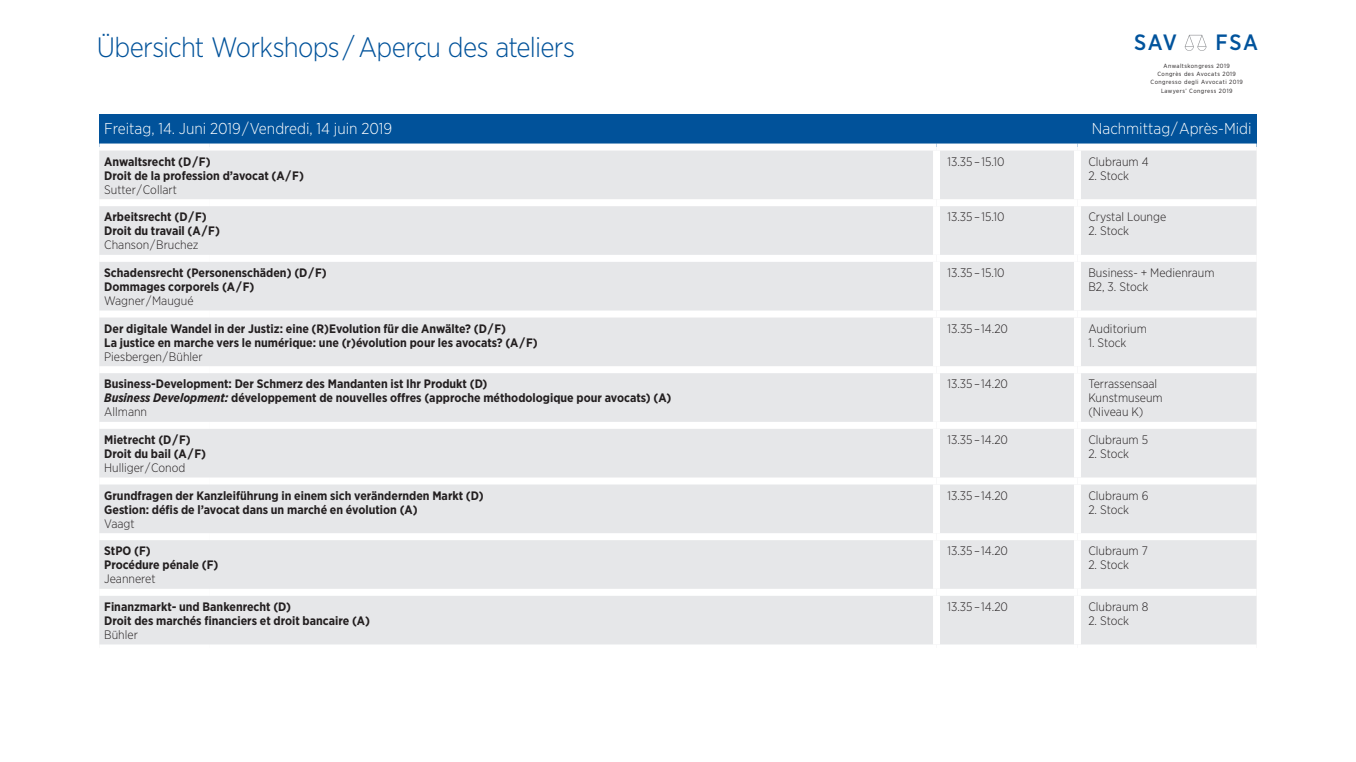
<style>
.page{position:relative;width:1356px;height:762px;background:#fff}
.page>*{position:absolute;margin:0;border:0;box-sizing:border-box;transform-origin:0 0}
.t1{font:300 28px "Gotham Narrow";letter-spacing:-.025em;color:#01529a}
.t2{font:500 22.15px "Gotham Narrow";letter-spacing:.065em;color:#01539c}
.t3{font:300 15.75px "Gotham Narrow";color:#fff}
.t4{font:700 12.25px/14px "Gotham Narrow";color:#231f20}
.t5{font:300 12.25px/14px "Gotham Narrow";color:#231f20}
.t6{font:6.05px/8.5px "Gotham Narrow";letter-spacing:.075em;color:#231f20;text-align:center}
.s1{font-style:italic}
.s2{font-weight:300}
</style>
<div class="page">
<svg style="left:1184px;top:35px;width:22px;height:16px"></svg>
<div style="left:99px;top:115px;width:1157px;height:32px;background:#01529a"></div>
<div style="left:99px;top:151px;width:1157px;height:493px;background:#e6e7e9"></div>
<div style="left:99px;top:144px;width:111px;height:7px;background:#fff"></div>
<div style="left:210px;top:144px;width:726px;height:7px;background:#fff"></div>
<div style="left:936px;top:144px;width:141px;height:7px;background:#fff"></div>
<div style="left:933px;top:151px;width:7px;height:48px;background:#fff"></div>
<div style="left:1077px;top:144px;width:179px;height:7px;background:#fff"></div>
<div style="left:1073px;top:151px;width:7px;height:48px;background:#fff"></div>
<div style="left:99px;top:199px;width:111px;height:7px;background:#fff"></div>
<div style="left:210px;top:199px;width:726px;height:7px;background:#fff"></div>
<div style="left:936px;top:199px;width:141px;height:7px;background:#fff"></div>
<div style="left:933px;top:206px;width:7px;height:49px;background:#fff"></div>
<div style="left:1077px;top:199px;width:179px;height:7px;background:#fff"></div>
<div style="left:1073px;top:206px;width:7px;height:49px;background:#fff"></div>
<div style="left:99px;top:255px;width:111px;height:7px;background:#fff"></div>
<div style="left:210px;top:255px;width:726px;height:7px;background:#fff"></div>
<div style="left:936px;top:255px;width:141px;height:7px;background:#fff"></div>
<div style="left:933px;top:262px;width:7px;height:49px;background:#fff"></div>
<div style="left:1077px;top:255px;width:179px;height:7px;background:#fff"></div>
<div style="left:1073px;top:262px;width:7px;height:49px;background:#fff"></div>
<div style="left:99px;top:311px;width:111px;height:7px;background:#fff"></div>
<div style="left:210px;top:311px;width:726px;height:7px;background:#fff"></div>
<div style="left:936px;top:311px;width:141px;height:7px;background:#fff"></div>
<div style="left:933px;top:318px;width:7px;height:48px;background:#fff"></div>
<div style="left:1077px;top:311px;width:179px;height:7px;background:#fff"></div>
<div style="left:1073px;top:318px;width:7px;height:48px;background:#fff"></div>
<div style="left:99px;top:366px;width:111px;height:7px;background:#fff"></div>
<div style="left:210px;top:366px;width:726px;height:7px;background:#fff"></div>
<div style="left:936px;top:366px;width:141px;height:7px;background:#fff"></div>
<div style="left:933px;top:373px;width:7px;height:49px;background:#fff"></div>
<div style="left:1077px;top:366px;width:179px;height:7px;background:#fff"></div>
<div style="left:1073px;top:373px;width:7px;height:49px;background:#fff"></div>
<div style="left:99px;top:422px;width:111px;height:7px;background:#fff"></div>
<div style="left:210px;top:422px;width:726px;height:7px;background:#fff"></div>
<div style="left:936px;top:422px;width:141px;height:7px;background:#fff"></div>
<div style="left:933px;top:429px;width:7px;height:48px;background:#fff"></div>
<div style="left:1077px;top:422px;width:179px;height:7px;background:#fff"></div>
<div style="left:1073px;top:429px;width:7px;height:48px;background:#fff"></div>
<div style="left:99px;top:477px;width:111px;height:7px;background:#fff"></div>
<div style="left:210px;top:477px;width:726px;height:7px;background:#fff"></div>
<div style="left:936px;top:477px;width:141px;height:7px;background:#fff"></div>
<div style="left:933px;top:484px;width:7px;height:49px;background:#fff"></div>
<div style="left:1077px;top:477px;width:179px;height:7px;background:#fff"></div>
<div style="left:1073px;top:484px;width:7px;height:49px;background:#fff"></div>
<div style="left:99px;top:533px;width:111px;height:7px;background:#fff"></div>
<div style="left:210px;top:533px;width:726px;height:7px;background:#fff"></div>
<div style="left:936px;top:533px;width:141px;height:7px;background:#fff"></div>
<div style="left:933px;top:540px;width:7px;height:49px;background:#fff"></div>
<div style="left:1077px;top:533px;width:179px;height:7px;background:#fff"></div>
<div style="left:1073px;top:540px;width:7px;height:49px;background:#fff"></div>
<div style="left:99px;top:589px;width:111px;height:7px;background:#fff"></div>
<div style="left:210px;top:589px;width:726px;height:7px;background:#fff"></div>
<div style="left:936px;top:589px;width:141px;height:7px;background:#fff"></div>
<div style="left:933px;top:596px;width:7px;height:48px;background:#fff"></div>
<div style="left:1077px;top:589px;width:179px;height:7px;background:#fff"></div>
<div style="left:1073px;top:596px;width:7px;height:48px;background:#fff"></div>
<h1 class="t1" style="left:97px;top:30px;width:479px">Übersicht Workshops / Aperçu des ateliers</h1>
<h2 class="t2" style="left:1134px;top:29px;width:44px">SAV</h2>
<h2 class="t2" style="left:1215px;top:29px;width:44px">FSA</h2>
<p class="t6" style="left:1150px;top:61px;width:94px">Anwaltskongress 2019<br>Congrès des Avocats 2019<br>Congresso degli Avvocati 2019<br>Lawyers’ Congress 2019</p>
<p class="t3" style="left:104px;top:119px;width:289px">Freitag, 14. Juni 2019 / Vendredi, 14 juin 2019</p>
<p class="t3" style="left:1091px;top:119px;width:161px">Nachmittag / Après-Midi</p>
<p class="t4" style="left:104px;top:154px;width:201px">Anwaltsrecht (D / F)<br>Droit de la profession d’avocat (A / F)</p>
<p class="t5" style="left:104px;top:182px;width:74px">Sutter / Collart</p>
<p class="t5" style="left:947px;top:154px;width:59px">13.35 – 15.10</p>
<p class="t5" style="left:1088px;top:154px;width:62px">Clubraum 4</p>
<p class="t5" style="left:1088px;top:168px;width:42px">2. Stock</p>
<p class="t4" style="left:104px;top:210px;width:117px">Arbeitsrecht (D / F)<br>Droit du travail (A / F)</p>
<p class="t5" style="left:104px;top:238px;width:96px">Chanson / Bruchez</p>
<p class="t5" style="left:947px;top:210px;width:59px">13.35 – 15.10</p>
<p class="t5" style="left:1088px;top:210px;width:79px">Crystal Lounge</p>
<p class="t5" style="left:1088px;top:224px;width:42px">2. Stock</p>
<p class="t4" style="left:104px;top:266px;width:224px">Schadensrecht (Personenschäden) (D / F)<br>Dommages corporels (A / F)</p>
<p class="t5" style="left:104px;top:293px;width:91px">Wagner / Maugué</p>
<p class="t5" style="left:947px;top:265px;width:59px">13.35 – 15.10</p>
<p class="t5" style="left:1088px;top:265px;width:128px">Business- + Medienraum<br>B2, 3. Stock</p>
<p class="t4" style="left:104px;top:321px;width:435px">Der digitale Wandel in der Justiz: eine (R)Evolution für die Anwälte? (D / F)<br>La justice en marche vers le numérique: une (r)évolution pour les avocats? (A / F)</p>
<p class="t5" style="left:104px;top:349px;width:100px">Piesbergen / Bühler</p>
<p class="t5" style="left:947px;top:321px;width:62px">13.35 –14.20</p>
<p class="t5" style="left:1088px;top:321px;width:60px">Auditorium</p>
<p class="t5" style="left:1088px;top:335px;width:40px">1. Stock</p>
<p class="t4" style="left:104px;top:377px;width:569px">Business-Development: Der Schmerz des Mandanten ist Ihr Produkt (D)<br><span class="s1">Business Development:</span> développement de nouvelles offres (approche méthodologique pour avocats) (A)<br><span class="s2">Allmann</span></p>
<p class="t5" style="left:947px;top:377px;width:62px">13.35 –14.20</p>
<p class="t5" style="left:1088px;top:377px;width:76px">Terrassensaal<br>Kunstmuseum (Niveau K)</p>
<p class="t4" style="left:104px;top:433px;width:103px">Mietrecht (D / F)<br>Droit du bail (A / F)</p>
<p class="t5" style="left:104px;top:460px;width:83px">Hulliger / Conod</p>
<p class="t5" style="left:947px;top:432px;width:62px">13.35 –14.20</p>
<p class="t5" style="left:1088px;top:432px;width:61px">Clubraum 5</p>
<p class="t5" style="left:1088px;top:446px;width:42px">2. Stock</p>
<p class="t4" style="left:104px;top:488px;width:381px">Grundfragen der Kanzleiführung in einem sich verändernden Markt (D)<br>Gestion: défis de l’avocat dans un marché en évolution (A)</p>
<p class="t5" style="left:104px;top:516px;width:32px">Vaagt</p>
<p class="t5" style="left:947px;top:488px;width:62px">13.35 –14.20</p>
<p class="t5" style="left:1088px;top:488px;width:62px">Clubraum 6</p>
<p class="t5" style="left:1088px;top:502px;width:42px">2. Stock</p>
<p class="t4" style="left:104px;top:544px;width:116px">StPO (F)<br>Procédure pénale (F)</p>
<p class="t5" style="left:104px;top:572px;width:53px">Jeanneret</p>
<p class="t5" style="left:947px;top:544px;width:62px">13.35 –14.20</p>
<p class="t5" style="left:1088px;top:544px;width:61px">Clubraum 7</p>
<p class="t5" style="left:1088px;top:558px;width:42px">2. Stock</p>
<p class="t4" style="left:104px;top:600px;width:267px">Finanzmarkt- und Bankenrecht (D)<br>Droit des marchés financiers et droit bancaire (A)</p>
<p class="t5" style="left:104px;top:627px;width:35px">Bühler</p>
<p class="t5" style="left:947px;top:599px;width:62px">13.35 –14.20</p>
<p class="t5" style="left:1088px;top:599px;width:61px">Clubraum 8</p>
<p class="t5" style="left:1088px;top:613px;width:42px">2. Stock</p>
</div>
